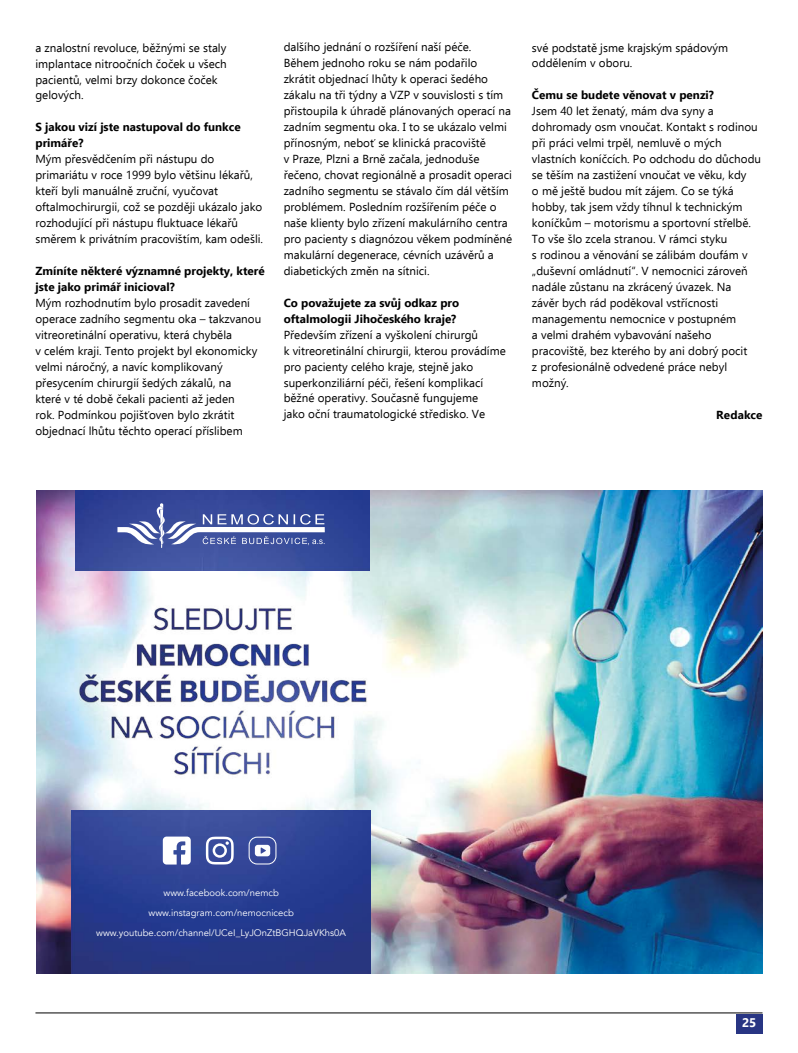
<style>
.page{position:relative;width:798px;height:1053px;background:#fff}
.page>*{position:absolute;margin:0;border:0;box-sizing:border-box;transform-origin:0 0}
.t1{font:700 12.5px "Ebrima";color:#fff}
.t2{font:11.62px/16px "Ebrima";color:#000}
.t3{font:700 11.62px/16px "Ebrima";color:#000}
.t4{font:9.5px/20.2px "Avenir";color:#fff;text-align:center}
</style>
<div class="page">
<hr style="left:35px;top:1012px;width:727px;height:1px;background:#000">
<div style="left:735px;top:1013px;width:27px;height:20px;background:#283583"></div>
<img style="left:36px;top:490px;width:726px;height:483px">
<img style="left:76px;top:490px;width:294px;height:80px">
<img style="left:72px;top:810px;width:298px;height:163px">
<img style="left:139px;top:503px;width:185px;height:30px">
<img style="left:163px;top:836px;width:28px;height:28px">
<img style="left:206px;top:836px;width:27px;height:28px">
<img style="left:153px;top:607px;width:138px;height:23px">
<svg style="left:248px;top:836px;width:28px;height:28px"></svg>
<p class="t2" style="left:35px;top:39px;width:193px">a znalostní revoluce, běžnými se staly implantace nitroočních čoček u všech pacientů, velmi brzy dokonce čoček gelových.</p>
<p class="t3" style="left:35px;top:118px;width:206px">S jakou vizí jste nastupoval do funkce primáře?</p>
<p class="t2" style="left:35px;top:151px;width:229px">Mým přesvědčením při nástupu do primariátu v roce 1999 bylo většinu lékařů, kteří byli manuálně zruční, vyučovat oftalmochirurgii, což se později ukázalo jako rozhodující při nástupu fluktuace lékařů směrem k privátním pracovištím, kam odešli.</p>
<p class="t3" style="left:35px;top:262px;width:231px">Zmíníte některé významné projekty, které jste jako primář inicioval?</p>
<p class="t2" style="left:35px;top:294px;width:227px">Mým rozhodnutím bylo prosadit zavedení operace zadního segmentu oka – takzvanou vitreoretinální operativu, která chyběla<br>v celém kraji. Tento projekt byl ekonomicky velmi náročný, a navíc komplikovaný přesycením chirurgií šedých zákalů, na<br>které v té době čekali pacienti až jeden<br>rok. Podmínkou pojišťoven bylo zkrátit objednací lhůtu těchto operací příslibem</p>
<p class="t2" style="left:283px;top:39px;width:230px">dalšího jednání o rozšíření naší péče.<br>Během jednoho roku se nám podařilo<br>zkrátit objednací lhůty k operaci šedého zákalu na tři týdny a VZP v souvislosti s tím přistoupila k úhradě plánovaných operací na zadním segmentu oka. I to se ukázalo velmi přínosným, neboť se klinická pracoviště<br>v Praze, Plzni a Brně začala, jednoduše řečeno, chovat regionálně a prosadit operaci zadního segmentu se stávalo čím dál větším problémem. Posledním rozšířením péče o naše klienty bylo zřízení makulárního centra pro pacienty s diagnózou věkem podmíněné makulární degenerace, cévních uzávěrů a diabetických změn na sítnici.</p>
<p class="t3" style="left:283px;top:294px;width:177px">Co považujete za svůj odkaz pro oftalmologii Jihočeského kraje?</p>
<p class="t2" style="left:283px;top:326px;width:223px">Především zřízení a vyškolení chirurgů<br>k vitreoretinální chirurgii, kterou provádíme pro pacienty celého kraje, stejně jako superkonziliární péči, řešení komplikací běžné operativy. Současně fungujeme<br>jako oční traumatologické středisko. Ve</p>
<p class="t2" style="left:531px;top:39px;width:197px">své podstatě jsme krajským spádovým oddělením v oboru.</p>
<p class="t3" style="left:531px;top:87px;width:183px">Čemu se budete věnovat v penzi?</p>
<p class="t2" style="left:531px;top:103px;width:230px">Jsem 40 let ženatý, mám dva syny a dohromady osm vnoučat. Kontakt s rodinou při práci velmi trpěl, nemluvě o mých vlastních koníčcích. Po odchodu do důchodu se těším na zastižení vnoučat ve věku, kdy<br>o mě ještě budou mít zájem. Co se týká hobby, tak jsem vždy tíhnul k technickým koníčkům – motorismu a sportovní střelbě.<br>To vše šlo zcela stranou. V rámci styku<br>s rodinou a věnování se zálibám doufám v „duševní omládnutí“. V nemocnici zároveň nadále zůstanu na zkrácený úvazek. Na závěr bych rád poděkoval vstřícnosti managementu nemocnice v postupném<br>a velmi drahém vybavování našeho pracoviště, bez kterého by ani dobrý pocit<br>z profesionálně odvedené práce nebyl možný.</p>
<p class="t3" style="left:716px;top:405px;width:48px">Redakce</p>
<p class="t4" style="left:96px;top:882px;width:251px">www.facebook.com/nemcb www.instagram.com/nemocnicecb www.youtube.com/channel/UCeI_LyJOnZtBGHQJaVKhs0A</p>
<p class="t1" style="left:741px;top:1013px;width:16px">25</p>
</div>
